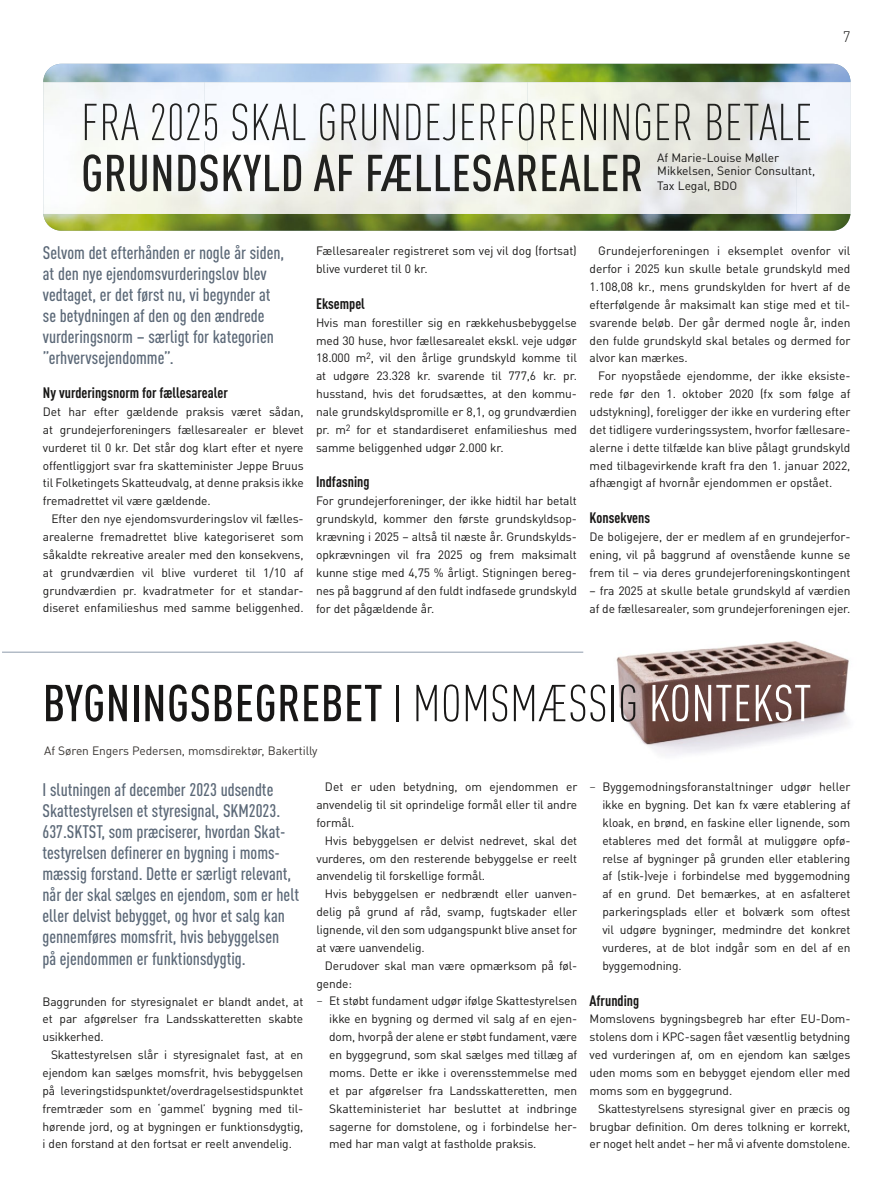
<style>
.page{position:relative;width:893px;height:1191px;background:#fff}
.page>*{position:absolute;margin:0;border:0;box-sizing:border-box;transform-origin:0 0}
.t1{font:500 condensed 51px "DINOT";letter-spacing:.01em;color:#181716}
.t2{font:500 condensed 18px/21px "DINOT";color:#5b6877}
.t3{font:700 condensed 15px "DINOT";color:#181716}
.t4{font:300 15px "DINOT";color:#181716}
.t5{font:12px/17.9px "DINOT";letter-spacing:-.01em;color:#181716;text-align:justify}
.t6{font:12px "DINOT";letter-spacing:-.01em;color:#393532}
.s1{font-weight:300}
.s2{font-weight:400;color:#fff}
.s3{font-family:"Chronicle Text G1"}
</style>
<div class="page">
<img style="left:583px;top:641px;width:266px;height:114px">
<img style="left:43px;top:64px;width:807px;height:167px">
<img style="left:43px;top:82px;width:161px;height:88px">
<img style="left:204px;top:82px;width:323px;height:72px">
<img style="left:527px;top:82px;width:323px;height:88px">
<img style="left:43px;top:170px;width:807px;height:44px">
<hr style="left:2px;top:651px;width:581px;height:2px;background:#9aa6b5">
<img style="left:85px;top:103px;width:728px;height:37px">
<img style="left:84px;top:154px;width:557px;height:37px">
<p class="t4" style="left:843px;top:27px;width:9px">7</p>
<p class="t5" style="left:657px;top:150px;width:159px;line-height:13.5px">Af Marie-Louise Møller<br>Mikkelsen, Senior Consultant,</p>
<p class="t5" style="left:657px;top:177px;width:81px">Tax Legal, BDO</p>
<p class="t2" style="left:43px;top:242px;width:243px">Selvom det efterhånden er nogle år siden, at den nye ejendomsvurderingslov blev vedtaget, er det først nu, vi begynder at se betydningen af den og den ændrede vurderingsnorm – særligt for kategorien ”erhvervsejendomme”.</p>
<p class="t3" style="left:43px;top:384px;width:186px">Ny vurderingsnorm for fællesarealer</p>
<p class="t5" style="left:43px;top:402px;width:262px">Det har efter gældende praksis været sådan,</p>
<p class="t5" style="left:43px;top:420px;width:262px">at grundejerforeningers fællesarealer er blevet</p>
<p class="t5" style="left:43px;top:438px;width:262px">vurderet til 0 kr. Det står dog klart efter et nyere</p>
<p class="t5" style="left:43px;top:456px;width:262px">offentliggjort svar fra skatteminister Jeppe Bruus</p>
<p class="t5" style="left:43px;top:474px;width:262px">til Folketingets Skatteudvalg, at denne praksis ikke</p>
<p class="t5" style="left:43px;top:492px;width:169px">fremadrettet vil være gældende.</p>
<p class="t5" style="left:51px;top:510px;width:254px">Efter den nye ejendomsvurderingslov vil fælles-</p>
<p class="t5" style="left:43px;top:527px;width:262px">arealerne fremadrettet blive kategoriseret som</p>
<p class="t5" style="left:43px;top:545px;width:262px">såkaldte rekreative arealer med den konsekvens,</p>
<p class="t5" style="left:43px;top:563px;width:262px">at grundværdien vil blive vurderet til 1/10 af</p>
<p class="t5" style="left:43px;top:581px;width:262px">grundværdien pr. kvadratmeter for et standar-</p>
<p class="t5" style="left:43px;top:599px;width:262px">diseret enfamilieshus med samme beliggenhed.</p>
<p class="t5" style="left:316px;top:242px;width:262px">Fællesarealer registreret som vej vil dog (fortsat) blive vurderet til 0 kr.</p>
<p class="t3" style="left:316px;top:294px;width:50px">Eksempel</p>
<p class="t5" style="left:316px;top:313px;width:262px">Hvis man forestiller sig en rækkehusbebyggelse med 30 huse, hvor fællesarealet ekskl. veje udgør 18.000 m<sup>2</sup>, vil den årlige grundskyld komme til at udgøre 23.328 kr. svarende til 777,6 kr. pr. husstand, hvis det forudsættes, at den kommu&shy;nale grundskyldspromille er 8,1, og grundværdien pr. m<sup>2</sup> for et standardiseret enfamilieshus med samme beliggenhed udgør 2.000 kr.</p>
<p class="t3" style="left:316px;top:473px;width:55px">Indfasning</p>
<p class="t5" style="left:316px;top:492px;width:262px">For grundejerforeninger, der ikke hidtil har betalt grundskyld, kommer den første grundskyldsop&shy;krævning i 2025 – altså til næste år. Grundskylds&shy;opkrævningen vil fra 2025 og frem maksimalt kunne stige med 4,75 % årligt. Stigningen bereg&shy;nes på baggrund af den fuldt indfasede grundskyld for det pågældende år.</p>
<p class="t5" style="left:598px;top:242px;width:254px">Grundejerforeningen i eksemplet ovenfor vil</p>
<p class="t5" style="left:590px;top:260px;width:262px">derfor i 2025 kun skulle betale grundskyld med</p>
<p class="t5" style="left:590px;top:277px;width:262px">1.108,08 kr., mens grundskylden for hvert af de</p>
<p class="t5" style="left:590px;top:295px;width:262px">efterfølgende år maksimalt kan stige med et til-</p>
<p class="t5" style="left:590px;top:313px;width:262px">svarende beløb. Der går dermed nogle år, inden</p>
<p class="t5" style="left:590px;top:331px;width:262px">den fulde grundskyld skal betales og dermed for</p>
<p class="t5" style="left:590px;top:349px;width:100px">alvor kan mærkes.</p>
<p class="t5" style="left:598px;top:367px;width:254px">For nyopståede ejendomme, der ikke eksiste-</p>
<p class="t5" style="left:590px;top:385px;width:262px">rede før den 1. oktober 2020 (fx som følge af</p>
<p class="t5" style="left:590px;top:402px;width:262px">udstykning), foreligger der ikke en vurdering efter</p>
<p class="t5" style="left:590px;top:420px;width:262px">det tidligere vurderingssystem, hvorfor fællesare-</p>
<p class="t5" style="left:590px;top:438px;width:262px">alerne i dette tilfælde kan blive pålagt grundskyld</p>
<p class="t5" style="left:590px;top:456px;width:262px">med tilbagevirkende kraft fra den 1. januar 2022,</p>
<p class="t5" style="left:590px;top:474px;width:244px">afhængigt af hvornår ejendommen er opstået.</p>
<p class="t3" style="left:590px;top:509px;width:62px">Konsekvens</p>
<p class="t5" style="left:590px;top:527px;width:262px">De boligejere, der er medlem af en grundejerfor&shy;ening, vil på baggrund af ovenstående kunne se frem til – via deres grundejerforeningskontingent</p>
<p class="t5" style="left:590px;top:581px;width:262px">– fra 2025 at skulle betale grundskyld af værdien af de fællesarealer, som grundejerforeningen ejer.</p>
<p class="t1" style="left:43px;top:673px;width:770px">BYGNINGSBEGREBET <span class="s1">I MOMSMÆSSIG</span> <span class="s2">KONTEKST</span></p>
<p class="t6" style="left:44px;top:743px;width:275px">Af Søren Engers Pedersen, momsdirektør, Bakertilly</p>
<p class="t2" style="left:43px;top:779px;width:258px">I slutningen af december 2023 udsendte Skattestyrelsen et styresignal, SKM2023.<br>637.SKTST, som præciserer, hvordan Skat&shy;testyrelsen definerer en bygning i moms&shy;mæssig forstand. Dette er særligt relevant, når der skal sælges en ejendom, som er helt eller delvist bebygget, og hvor et salg kan gennemføres momsfrit, hvis bebyggelsen<br>på ejendommen er funktionsdygtig.</p>
<p class="t5" style="left:43px;top:992px;width:262px">Baggrunden for styresignalet er blandt andet, at</p>
<p class="t5" style="left:43px;top:1010px;width:262px">et par afgørelser fra Landsskatteretten skabte</p>
<p class="t5" style="left:43px;top:1027px;width:63px">usikkerhed.</p>
<p class="t5" style="left:51px;top:1045px;width:254px">Skattestyrelsen slår i styresignalet fast, at en</p>
<p class="t5" style="left:43px;top:1063px;width:262px">ejendom kan sælges momsfrit, hvis bebyggelsen</p>
<p class="t5" style="left:43px;top:1081px;width:262px">på leveringstidspunktet/overdragelsestidspunktet</p>
<p class="t5" style="left:43px;top:1099px;width:262px">fremtræder som en ‘gammel’ bygning med til-</p>
<p class="t5" style="left:43px;top:1117px;width:262px">hørende jord, og at bygningen er funktionsdygtig,</p>
<p class="t5" style="left:43px;top:1135px;width:251px">i den forstand at den fortsat er reelt anvendelig.</p>
<p class="t5" style="left:325px;top:777px;width:254px">Det er uden betydning, om ejendommen er</p>
<p class="t5" style="left:316px;top:795px;width:262px">anvendelig til sit oprindelige formål eller til andre</p>
<p class="t5" style="left:316px;top:813px;width:39px">formål.</p>
<p class="t5" style="left:325px;top:831px;width:254px">Hvis bebyggelsen er delvist nedrevet, skal det</p>
<p class="t5" style="left:316px;top:849px;width:262px">vurderes, om den resterende bebyggelse er reelt</p>
<p class="t5" style="left:316px;top:867px;width:170px">anvendelig til forskellige formål.</p>
<p class="t5" style="left:325px;top:885px;width:254px">Hvis bebyggelsen er nedbrændt eller uanven-</p>
<p class="t5" style="left:316px;top:902px;width:262px">delig på grund af råd, svamp, fugtskader eller</p>
<p class="t5" style="left:316px;top:920px;width:262px">lignende, vil den som udgangspunkt blive anset for</p>
<p class="t5" style="left:316px;top:938px;width:110px">at være uanvendelig.</p>
<p class="t5" style="left:325px;top:956px;width:254px">Derudover skal man være opmærksom på føl-</p>
<p class="t5" style="left:316px;top:974px;width:37px">gende:</p>
<p class="t5" style="left:316px;top:992px;width:262px"><span class="s3">−</span> Et støbt fundament udgør ifølge Skattestyrelsen</p>
<p class="t5" style="left:329px;top:1010px;width:249px">ikke en bygning og dermed vil salg af en ejen-</p>
<p class="t5" style="left:329px;top:1027px;width:250px">dom, hvorpå der alene er støbt fundament, være</p>
<p class="t5" style="left:329px;top:1045px;width:250px">en byggegrund, som skal sælges med tillæg af</p>
<p class="t5" style="left:329px;top:1063px;width:250px">moms. Dette er ikke i overensstemmelse med</p>
<p class="t5" style="left:329px;top:1081px;width:250px">et par afgørelser fra Landsskatteretten, men</p>
<p class="t5" style="left:329px;top:1099px;width:250px">Skatteministeriet har besluttet at indbringe</p>
<p class="t5" style="left:329px;top:1117px;width:250px">sagerne for domstolene, og i forbindelse her-</p>
<p class="t5" style="left:329px;top:1135px;width:209px">med har man valgt at fastholde praksis.</p>
<p class="t5" style="left:602px;top:777px;width:250px;text-indent:-13px"><span class="s3">−</span> Byggemodningsforanstaltninger udgør heller ikke en bygning. Det kan fx være etablering af kloak, en brønd, en faskine eller lignende, som etableres med det formål at muliggøre opfø&shy;relse af bygninger på grunden eller etablering af (stik-)veje i forbindelse med byggemodning af en grund. Det bemærkes, at en asfalteret parkeringsplads eller et bolværk som oftest vil udgøre bygninger, medmindre det konkret vurderes, at de blot indgår som en del af en byggemodning.</p>
<p class="t3" style="left:590px;top:991px;width:51px">Afrunding</p>
<p class="t5" style="left:590px;top:1010px;width:262px">Momslovens bygningsbegreb har efter EU-Dom-</p>
<p class="t5" style="left:590px;top:1027px;width:262px">stolens dom i KPC-sagen fået væsentlig betydning</p>
<p class="t5" style="left:590px;top:1045px;width:262px">ved vurderingen af, om en ejendom kan sælges</p>
<p class="t5" style="left:590px;top:1063px;width:262px">uden moms som en bebygget ejendom eller med</p>
<p class="t5" style="left:590px;top:1081px;width:144px">moms som en byggegrund.</p>
<p class="t5" style="left:598px;top:1099px;width:254px">Skattestyrelsens styresignal giver en præcis og</p>
<p class="t5" style="left:590px;top:1117px;width:262px">brugbar definition. Om deres tolkning er korrekt,</p>
<p class="t5" style="left:590px;top:1135px;width:262px">er noget helt andet – her må vi afvente domstolene.</p>
</div>
